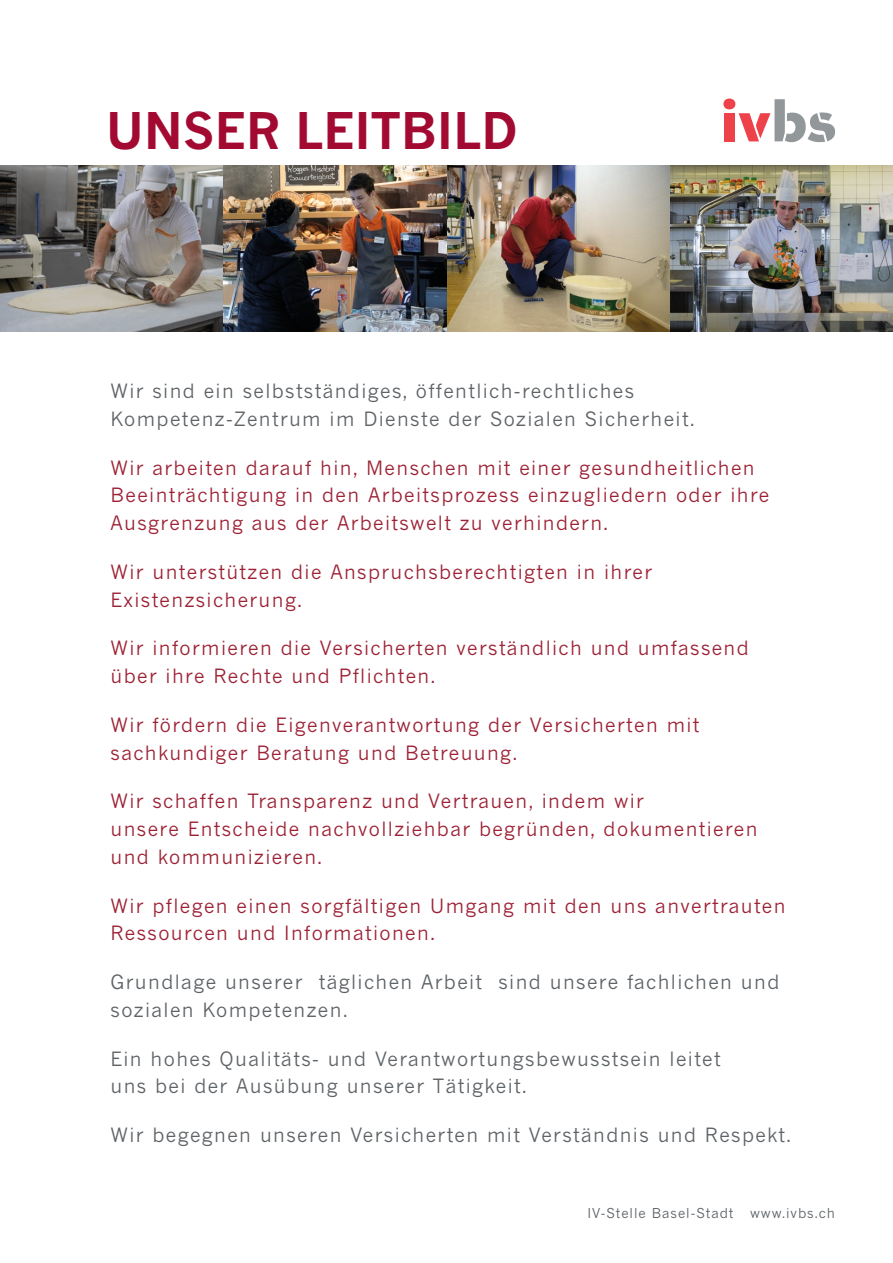
<style>
.page{position:relative;width:893px;height:1263px;background:#fff}
.page>*{position:absolute;margin:0;border:0;box-sizing:border-box;transform-origin:0 0}
.t1{font:700 49.5px "News Gothic";color:#a30a32}
.t2{font:19.5px/27.8px "News Gothic";letter-spacing:.07em;color:#9d2235}
.t3{font:19.5px/27.8px "News Gothic";letter-spacing:.07em;color:#5e6367}
.t4{font:13.5px "News Gothic";letter-spacing:.07em;color:#5e6367}
</style>
<div class="page">
<img style="left:0;top:166px;width:893px;height:166px">
<svg style="left:723px;top:99px;width:112px;height:43px"></svg>
<p class="t1" style="left:106px;top:101px;width:413px">UNSER LEITBILD</p>
<p class="t3" style="left:111px;top:377px;width:585px">Wir sind ein selbstständiges, öffentlich-rechtliches<br>Kompetenz-Zentrum im Dienste der Sozialen Sicherheit.</p>
<p class="t2" style="left:111px;top:453px;width:660px">Wir arbeiten darauf hin, Menschen mit einer gesundheitlichen<br>Beeinträchtigung in den Arbeitsprozess einzugliedern oder ihre<br>Ausgrenzung aus der Arbeitswelt zu verhindern.</p>
<p class="t2" style="left:111px;top:557px;width:543px">Wir unterstützen die Anspruchsberechtigten in ihrer<br>Existenzsicherung.</p>
<p class="t2" style="left:111px;top:634px;width:640px">Wir informieren die Versicherten verständlich und umfassend über ihre Rechte und Pflichten.</p>
<p class="t2" style="left:111px;top:710px;width:590px">Wir fördern die Eigenverantwortung der Versicherten mit sachkundiger Beratung und Betreuung.</p>
<p class="t2" style="left:111px;top:787px;width:649px">Wir schaffen Transparenz und Vertrauen, indem wir<br>unsere Entscheide nachvollziehbar begründen, dokumentieren und kommunizieren.</p>
<p class="t2" style="left:111px;top:891px;width:677px">Wir pflegen einen sorgfältigen Umgang mit den uns anvertrauten<br>Ressourcen und Informationen.</p>
<p class="t3" style="left:111px;top:968px;width:670px">Grundlage unserer täglichen Arbeit sind unsere fachlichen und sozialen Kompetenzen.</p>
<p class="t3" style="left:111px;top:1044px;width:612px">Ein hohes Qualitäts- und Verantwortungsbewusstsein leitet uns bei der Ausübung unserer Tätigkeit.</p>
<p class="t3" style="left:111px;top:1121px;width:682px">Wir begegnen unseren Versicherten mit Verständnis und Respekt.</p>
<p class="t4" style="left:587px;top:1205px;width:249px">IV-Stelle Basel-Stadt www.ivbs.ch</p>
</div>
